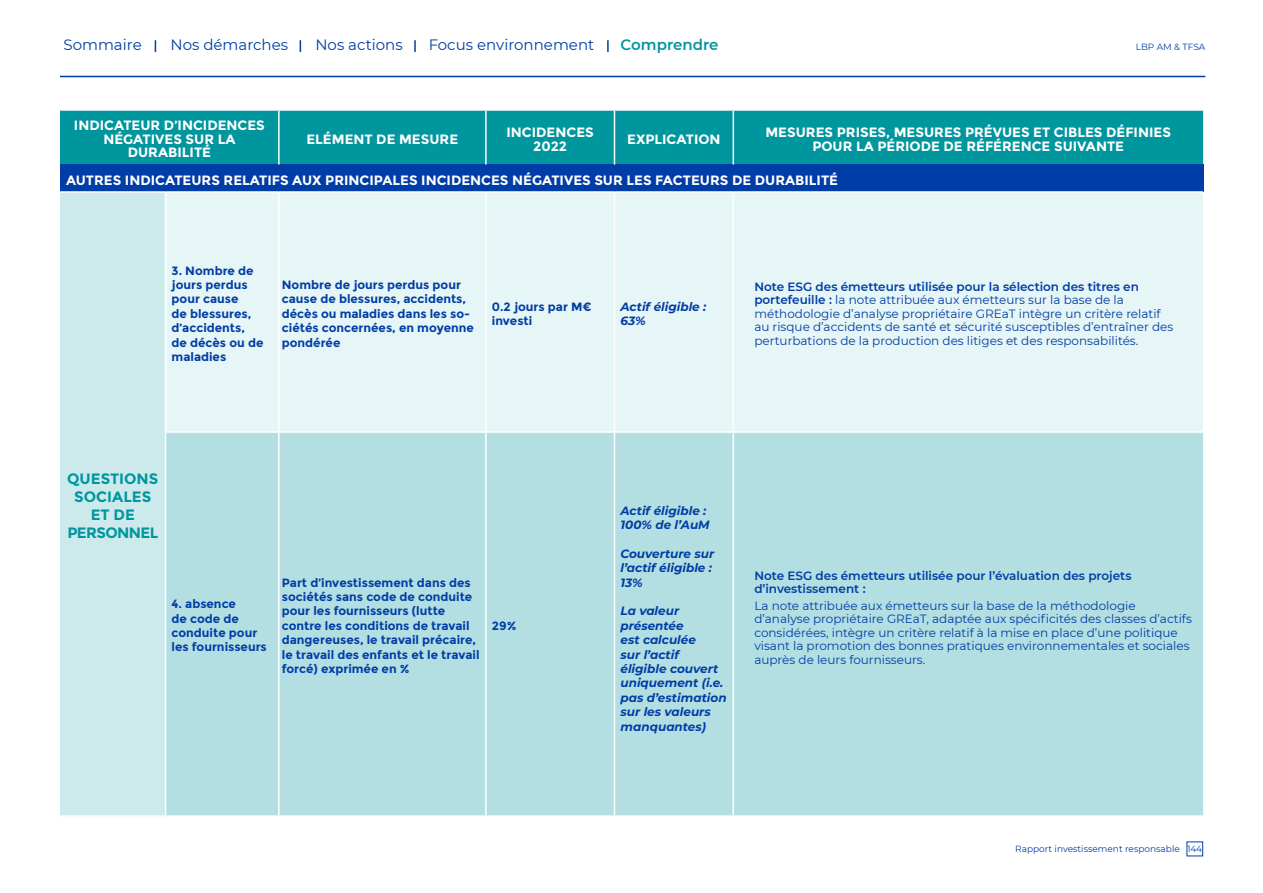
<style>
.page{position:relative;width:1263px;height:893px;background:#fff}
.page>*{position:absolute;margin:0;border:0;box-sizing:border-box;transform-origin:0 0}
.t1{font:15px "Montserrat";color:#003da6}
.t2{font:700 15px/18px "Montserrat";color:#00969e;text-align:center}
.t3{font:600 15px "Montserrat";color:#00969e}
.t4{font:700 13.5px/13.5px "Montserrat";color:#fff;text-align:center}
.t5{font:12px/13.5px "Montserrat";color:#003da6}
.t6{font:700 12px/14.4px "Montserrat";color:#003da6}
.t7{font:italic 700 12px/14.4px "Montserrat";color:#003da6}
.t8{font:600 12px/13.5px "Montserrat";color:#003da6}
.t9{font:9px "Montserrat";color:#003da6}
.s1{font-weight:600}
</style>
<div class="page">
<div style="left:60px;top:111px;width:1143px;height:54px;background:#00969e"></div>
<div style="left:60px;top:165px;width:1143px;height:27px;background:#003da6"></div>
<div style="left:60px;top:192px;width:106px;height:624px;background:#cceaec"></div>
<div style="left:166px;top:193px;width:1037px;height:238px;background:#e6f5f5"></div>
<div style="left:166px;top:433px;width:1037px;height:382px;background:#b3dfe2"></div>
<hr style="left:60px;top:191px;width:106px;height:2px;background:#fff">
<hr style="left:60px;top:815px;width:106px;height:2px;background:#fff">
<hr style="left:278px;top:111px;width:2px;height:54px;background:#fff">
<hr style="left:485px;top:111px;width:2px;height:54px;background:#fff">
<hr style="left:614px;top:111px;width:1px;height:54px;background:#fff">
<hr style="left:732px;top:111px;width:2px;height:54px;background:#fff">
<hr style="left:166px;top:191px;width:113px;height:2px;background:#fff">
<hr style="left:165px;top:193px;width:1px;height:238px;background:#fff">
<hr style="left:165px;top:431px;width:114px;height:2px;background:#fff">
<hr style="left:165px;top:433px;width:1px;height:382px;background:#fff">
<hr style="left:279px;top:191px;width:207px;height:2px;background:#fff">
<hr style="left:278px;top:193px;width:2px;height:238px;background:#fff">
<hr style="left:278px;top:433px;width:2px;height:382px;background:#fff">
<hr style="left:486px;top:191px;width:128px;height:2px;background:#fff">
<hr style="left:485px;top:193px;width:2px;height:238px;background:#fff">
<hr style="left:485px;top:433px;width:2px;height:382px;background:#fff">
<hr style="left:614px;top:191px;width:119px;height:2px;background:#fff">
<hr style="left:614px;top:193px;width:1px;height:238px;background:#fff">
<hr style="left:614px;top:433px;width:1px;height:382px;background:#fff">
<hr style="left:733px;top:191px;width:470px;height:2px;background:#fff">
<hr style="left:732px;top:193px;width:2px;height:238px;background:#fff">
<hr style="left:732px;top:433px;width:2px;height:382px;background:#fff">
<svg style="left:155px;top:40px;width:1px;height:12px"></svg>
<svg style="left:300px;top:40px;width:1px;height:12px"></svg>
<svg style="left:414px;top:40px;width:2px;height:12px"></svg>
<svg style="left:607px;top:40px;width:2px;height:12px"></svg>
<hr style="left:60px;top:76px;width:1145px;height:1px;background:#003da6">
<p class="t1" style="left:64px;top:34px;width:80px">Sommaire</p>
<p class="t1" style="left:170px;top:34px;width:119px">Nos démarches</p>
<p class="t1" style="left:315px;top:34px;width:89px">Nos actions</p>
<p class="t1" style="left:429px;top:34px;width:167px">Focus environnement</p>
<p class="t3" style="left:621px;top:34px;width:99px">Comprendre</p>
<p class="t9" style="left:1136px;top:41px;width:71px">LBP AM &amp; TFSA</p>
<p class="t4" style="left:74px;top:119px;width:192px">INDICATEUR D’INCIDENCES<br>NÉGATIVES SUR LA<br>DURABILITÉ</p>
<p class="t4" style="left:306px;top:132px;width:153px">ELÉMENT DE MESURE</p>
<p class="t4" style="left:506px;top:126px;width:89px">INCIDENCES<br>2022</p>
<p class="t4" style="left:627px;top:132px;width:95px">EXPLICATION</p>
<p class="t4" style="left:765px;top:126px;width:407px">MESURES PRISES, MESURES PRÉVUES ET CIBLES DÉFINIES<br>POUR LA PÉRIODE DE RÉFÉRENCE SUIVANTE</p>
<p class="t4" style="left:66px;top:173px;width:773px">AUTRES INDICATEURS RELATIFS AUX PRINCIPALES INCIDENCES NÉGATIVES SUR LES FACTEURS DE DURABILITÉ</p>
<p class="t6" style="left:172px;top:263px;width:93px">3. Nombre de jours perdus pour cause<br>de blessures, d’accidents,<br>de décès ou de maladies</p>
<p class="t6" style="left:282px;top:278px;width:194px">Nombre de jours perdus pour cause de blessures, accidents, décès ou maladies dans les so&shy;ciétés concernées, en moyenne pondérée</p>
<p class="t6" style="left:492px;top:299px;width:101px">0.2 jours par M€ investi</p>
<p class="t7" style="left:620px;top:299px;width:87px">Actif éligible :<br>63%</p>
<p class="t5" style="left:754px;top:279px;width:420px"><span class="s1">Note ESG des émetteurs utilisée pour la sélection des titres en portefeuille :</span> la note attribuée aux émetteurs sur la base de la méthodologie d’analyse propriétaire GREaT intègre un critère relatif au risque d’accidents de santé et sécurité susceptibles d’entraîner des perturbations de la production des litiges et des responsabilités.</p>
<p class="t2" style="left:67px;top:470px;width:93px">QUESTIONS<br>SOCIALES<br>ET DE<br>PERSONNEL</p>
<p class="t6" style="left:172px;top:597px;width:97px">4. absence<br>de code de conduite pour les fournisseurs</p>
<p class="t6" style="left:282px;top:575px;width:199px">Part d’investissement dans des sociétés sans code de conduite pour les fournisseurs (lutte contre les conditions de travail dangereuses, le travail précaire, le travail des enfants et le travail forcé) exprimée en %</p>
<p class="t6" style="left:492px;top:618px;width:26px">29%</p>
<p class="t7" style="left:620px;top:503px;width:91px">Actif éligible :<br>100% de l’AuM</p>
<p class="t7" style="left:620px;top:546px;width:95px">Couverture sur l’actif éligible :<br>13%</p>
<p class="t7" style="left:620px;top:603px;width:108px">La valeur présentée<br>est calculée<br>sur l’actif éligible couvert uniquement (i.e. pas d’estimation sur les valeurs manquantes)</p>
<p class="t8" style="left:754px;top:568px;width:379px">Note ESG des émetteurs utilisée pour l’évaluation des projets d’investissement :</p>
<p class="t5" style="left:754px;top:598px;width:439px">La note attribuée aux émetteurs sur la base de la méthodologie d’analyse propriétaire GREaT, adaptée aux spécificités des classes d’actifs considérées, intègre un critère relatif à la mise en place d’une politique visant la promotion des bonnes pratiques environnementales et sociales auprès de leurs fournisseurs.</p>
<p class="t9" style="left:1015px;top:842px;width:188px">Rapport investissement responsable 144</p>
</div>
